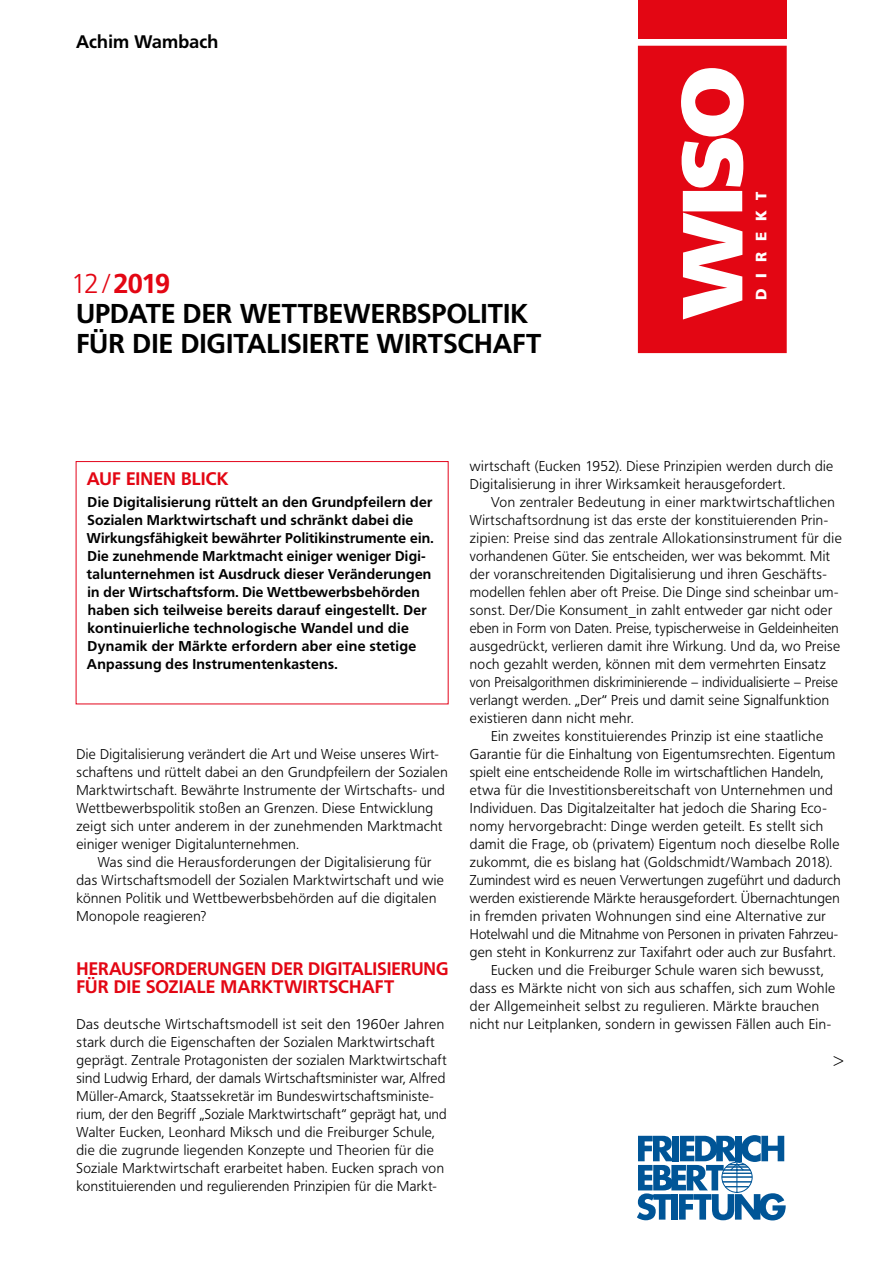
<style>
.page{position:relative;width:893px;height:1263px;background:#fff}
.page>*{position:absolute;margin:0;border:0;box-sizing:border-box;transform-origin:0 0}
.t1{font:700 27px/30px "Frutiger BQ";letter-spacing:.005em;color:#000}
.t2{font:700 18px/18px "Frutiger BQ";letter-spacing:.005em;color:#e30613}
.t3{font:700 18px "Frutiger BQ";letter-spacing:.01em;color:#000}
.t4{font:900 15px "Frutiger BQ";letter-spacing:.73em;color:#fff}
.t5{font:300 14.1px/18px "Frutiger BQ";letter-spacing:.03em;color:#000}
.t6{font:700 14.1px/18px "Frutiger BQ";letter-spacing:.02em;color:#000}
.s1{font-weight:300;color:#e30613}
.s2{color:#e30613}
</style>
<div class="page">
<div style="left:76px;top:461px;width:373px;height:243px;border:1px solid #e3051b"></div>
<svg style="left:637px;top:1135px;width:149px;height:85px"></svg>
<div style="left:638px;top:0;width:149px;height:39px;background:#e30613"></div>
<svg style="left:638px;top:46px;width:149px;height:307px;fill:#e30613"></svg>
<p class="t3" style="left:76px;top:31px;width:144px">Achim Wambach</p>
<h1 class="t1" style="left:72px;top:269px;width:471px"><span class="s1">12/</span><span class="s2">2019<br></span>UPDATE DER WETTBEWERBSPOLITIK<br>FÜR DIE DIGITALISIERTE WIRTSCHAFT</h1>
<p class="t4" style="left:752px;top:300px;width:111px;rotate:-90deg">DIREKT</p>
<p class="t2" style="left:87px;top:469px;width:143px">AUF EINEN BLICK</p>
<p class="t6" style="left:87px;top:493px;width:348px">Die Digitalisierung rüttelt an den Grundpfeilern der Sozialen Marktwirtschaft und schränkt dabei die Wirkungsfähigkeit bewährter Politikinstrumente ein.<br>Die zunehmende Marktmacht einiger weniger Digi&shy;talunternehmen ist Ausdruck dieser Veränderungen in der Wirtschaftsform. Die Wettbewerbsbehörden haben sich teilweise bereits darauf eingestellt. Der kontinuierliche technologische Wandel und die Dynamik der Märkte erfordern aber eine stetige Anpassung des Instrumentenkastens.</p>
<p class="t5" style="left:77px;top:745px;width:373px">Die Digitalisierung verändert die Art und Weise unseres Wirt&shy;schaftens und rüttelt dabei an den Grundpfeilern der Sozialen Marktwirtschaft. Bewährte Instrumente der Wirtschafts- und Wettbewerbspolitik stoßen an Grenzen. Diese Entwicklung zeigt sich unter anderem in der zunehmenden Marktmacht einiger weniger Digitalunternehmen.</p>
<p class="t5" style="left:77px;top:853px;width:369px;text-indent:21px">Was sind die Herausforderungen der Digitalisierung für das Wirtschaftsmodell der Sozialen Marktwirtschaft und wie können Politik und Wettbewerbsbehörden auf die digitalen Monopole reagieren?</p>
<p class="t2" style="left:77px;top:960px;width:374px">HERAUSFORDERUNGEN DER DIGITALISIERUNG<br>FÜR DIE SOZIALE MARKTWIRTSCHAFT</p>
<p class="t5" style="left:77px;top:1015px;width:372px">Das deutsche Wirtschaftsmodell ist seit den 1960er Jahren stark durch die Eigenschaften der Sozialen Marktwirtschaft geprägt. Zentrale Protagonisten der sozialen Marktwirtschaft sind Ludwig Erhard, der damals Wirtschaftsminister war, Alfred Müller-Amarck, Staatssekretär im Bundeswirtschaftsministe&shy;rium, der den Begriff „Soziale Marktwirtschaft“ geprägt hat, und Walter Eucken, Leonhard Miksch und die Freiburger Schule, die die zugrunde liegenden Konzepte und Theorien für die Soziale Marktwirtschaft erarbeitet haben. Eucken sprach von konstituierenden und regulierenden Prinzipien für die Markt-</p>
<p class="t5" style="left:470px;top:457px;width:365px">wirtschaft (Eucken 1952). Diese Prinzipien werden durch die<br>Digitalisierung in ihrer Wirksamkeit herausgefordert.</p>
<p class="t5" style="left:470px;top:493px;width:373px;text-indent:21px">Von zentraler Bedeutung in einer marktwirtschaftlichen Wirtschaftsordnung ist das erste der konstituierenden Prin&shy;zipien: Preise sind das zentrale Allokationsinstrument für die vorhandenen Güter. Sie entscheiden, wer was bekommt. Mit der voranschreitenden Digitalisierung und ihren Geschäfts&shy;modellen fehlen aber oft Preise. Die Dinge sind scheinbar um&shy;sonst. Der/Die Konsument_in zahlt entweder gar nicht oder eben in Form von Daten. Preise, typischerweise in Geldeinheiten ausgedrückt, verlieren damit ihre Wirkung. Und da, wo Preise noch gezahlt werden, können mit dem vermehrten Einsatz von Preisalgorithmen diskriminierende – individualisierte – Preise verlangt werden. „Der“ Preis und damit seine Signalfunktion existieren dann nicht mehr.</p>
<p class="t5" style="left:491px;top:727px;width:333px">Ein zweites konstituierendes Prinzip ist eine staatliche</p>
<p class="t5" style="left:470px;top:745px;width:367px">Garantie für die Einhaltung von Eigentumsrechten. Eigentum</p>
<p class="t5" style="left:470px;top:763px;width:355px">spielt eine entscheidende Rolle im wirtschaftlichen Handeln,</p>
<p class="t5" style="left:470px;top:781px;width:365px">etwa für die Investitionsbereitschaft von Unternehmen und</p>
<p class="t5" style="left:470px;top:799px;width:358px">Individuen. Das Digitalzeitalter hat jedoch die Sharing Eco-</p>
<p class="t5" style="left:470px;top:817px;width:355px">nomy hervorgebracht: Dinge werden geteilt. Es stellt sich</p>
<p class="t5" style="left:470px;top:835px;width:371px">damit die Frage, ob (privatem) Eigentum noch dieselbe Rolle</p>
<p class="t5" style="left:470px;top:853px;width:364px">zukommt, die es bislang hat (Goldschmidt/Wambach 2018).</p>
<p class="t5" style="left:470px;top:871px;width:372px">Zumindest wird es neuen Verwertungen zugeführt und dadurch</p>
<p class="t5" style="left:470px;top:889px;width:371px">werden existierende Märkte herausgefordert. Übernachtungen</p>
<p class="t5" style="left:470px;top:907px;width:357px">in fremden privaten Wohnungen sind eine Alternative zur</p>
<p class="t5" style="left:470px;top:925px;width:370px">Hotelwahl und die Mitnahme von Personen in privaten Fahrzeu-</p>
<p class="t5" style="left:470px;top:943px;width:367px">gen steht in Konkurrenz zur Taxifahrt oder auch zur Busfahrt.</p>
<p class="t5" style="left:491px;top:961px;width:334px">Eucken und die Freiburger Schule waren sich bewusst,</p>
<p class="t5" style="left:470px;top:979px;width:367px">dass es Märkte nicht von sich aus schaffen, sich zum Wohle</p>
<p class="t5" style="left:470px;top:997px;width:351px">der Allgemeinheit selbst zu regulieren. Märkte brauchen</p>
<p class="t5" style="left:470px;top:1015px;width:363px">nicht nur Leitplanken, sondern in gewissen Fällen auch Ein-</p>
<p class="t5" style="left:834px;top:1052px;width:11px">&gt;</p>
</div>
